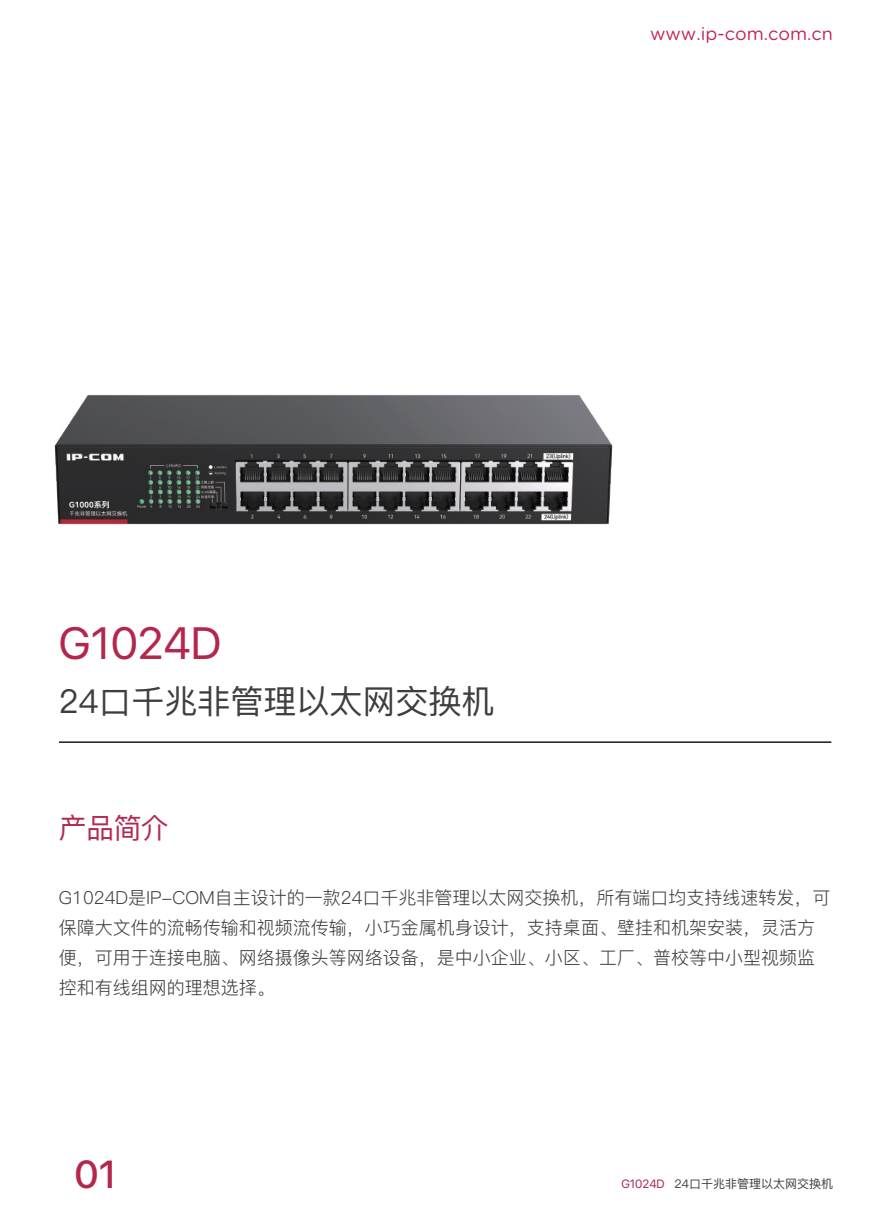
<style>
.page{position:relative;width:893px;height:1212px;background:#fff}
.page>*{position:absolute;margin:0;border:0;box-sizing:border-box;transform-origin:0 0}
.t1{font:45px "SF Pro Display";color:#b4274d}
.t2{font:500 38.85px "SF Pro Display";color:#b4274d}
.t3{font:33px "Ping Fang SC Medium";color:#3e3e3f}
.t4{font:28.35px "Ping Fang SC Medium";color:#b4294e}
.t5{font:18px/30px "Ping Fang SC Regular";color:#3e3e3f}
.t6{font:18px "Gotham Rounded";color:#c12652}
.t7{font:12px "Ping Fang SC Medium";color:#3e3e3f}
.s1{font-family:"SF Pro Display";color:#b4294e}
</style>
<div class="page">
<hr style="left:59px;top:741px;width:772px;height:2px;background:#211814">
<img style="left:54px;top:394px;width:559px;height:131px">
<p class="t6" style="left:650px;top:22px;width:185px">www.ip-com.com.cn</p>
<h1 class="t1" style="left:59px;top:608px;width:164px">G1024D</h1>
<h3 class="t3" style="left:59px;top:682px;width:437px">24口千兆非管理以太网交换机</h3>
<h3 class="t4" style="left:59px;top:810px;width:111px">产品简介</h3>
<p class="t5" style="left:59px;top:883px;width:773px">G1024D是IP-COM自主设计的一款24口千兆非管理以太网交换机，所有端口均支持线速转发，可保障大文件的流畅传输和视频流传输，小巧金属机身设计，支持桌面、壁挂和机架安装，灵活方便，可用于连接电脑、网络摄像头等网络设备，是中小企业、小区、工厂、普校等中小型视频监控和有线组网的理想选择。</p>
<h2 class="t2" style="left:75px;top:1146px;width:43px">01</h2>
<p class="t7" style="left:621px;top:1177px;width:213px"><span class="s1">G1024D</span> 24口千兆非管理以太网交换机</p>
</div>
